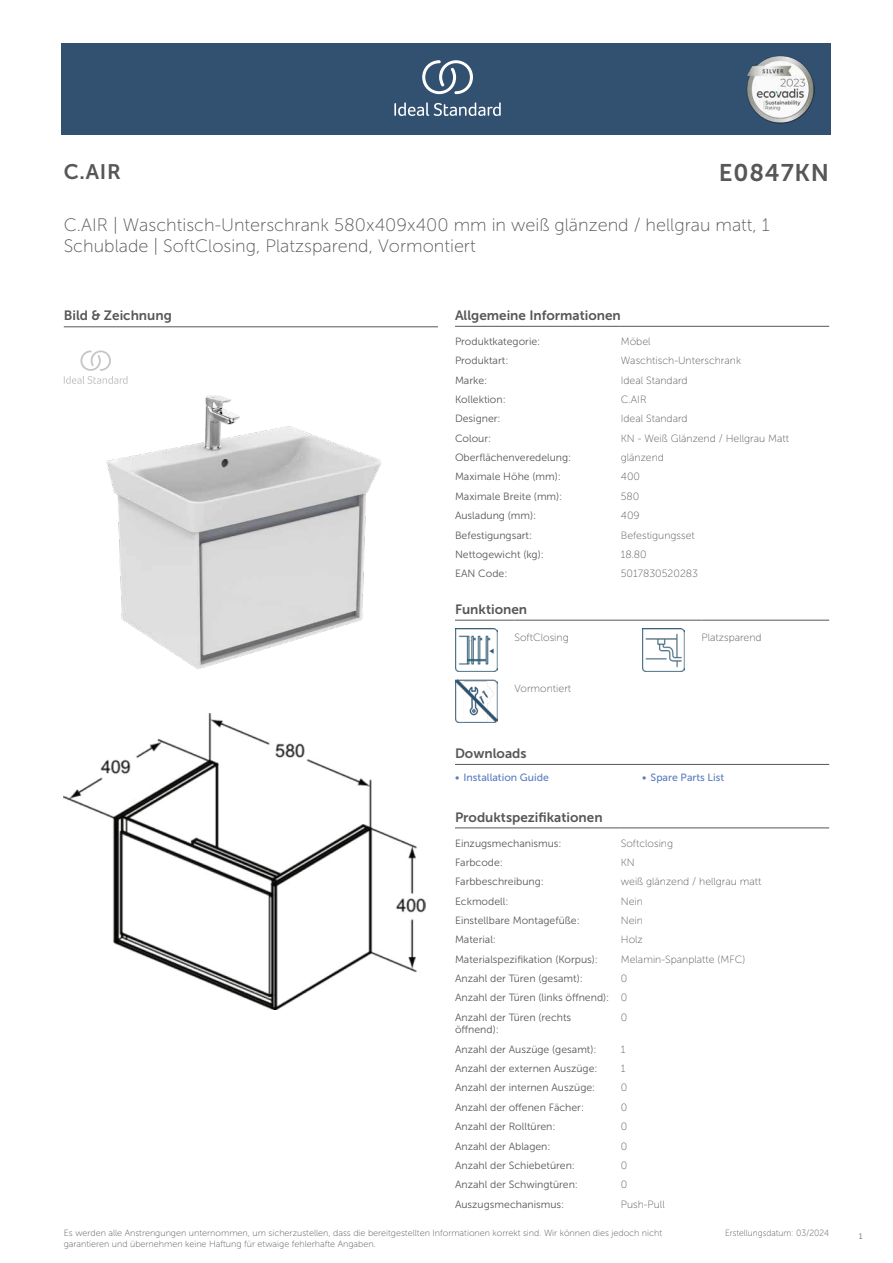
<style>
.page{position:relative;width:893px;height:1263px;background:#fff}
.page>*{position:absolute;margin:0;border:0;box-sizing:border-box;transform-origin:0 0}
.t1{font:24px "Museo Sans 700";letter-spacing:.035em;color:#575756}
.t2{font:21px "Museo Sans 700";color:#575756}
.t3{font:18px/21.6px "Museo Sans 100";color:#575756}
.t4{font:13.5px "Museo Sans 700";color:#575756}
.t5{font:10.5px/19.4px "Museo Sans 300";color:#575756}
.t6{font:10.5px "Museo Sans 100";color:#575756}
.t7{font:10.5px "Museo Sans 500";color:#5b7ebf}
.t8{font:9px/10.8px "Museo Sans 100";color:#575756}
.t9{font:9px "Museo Sans 100";color:#575756;scale:.95 1}
.t10{font:300 9px "Calibri";color:#575756;scale:.95 1}
.s1{font-family:"Museo Sans 100"}
</style>
<div class="page">
<div style="left:62px;top:43px;width:769px;height:91px;background:#325070"></div>
<hr style="left:455px;top:326px;width:166px;height:1px;background:#575756">
<hr style="left:621px;top:326px;width:208px;height:1px;background:#575756">
<hr style="left:455px;top:620px;width:59px;height:1px;background:#575756">
<hr style="left:514px;top:620px;width:128px;height:1px;background:#575756">
<hr style="left:642px;top:620px;width:60px;height:1px;background:#575756">
<hr style="left:702px;top:620px;width:127px;height:1px;background:#575756">
<img style="left:455px;top:629px;width:42px;height:42px">
<img style="left:642px;top:629px;width:43px;height:42px">
<img style="left:455px;top:680px;width:42px;height:42px">
<hr style="left:455px;top:764px;width:187px;height:1px;background:#575756">
<hr style="left:642px;top:764px;width:187px;height:1px;background:#575756">
<hr style="left:455px;top:828px;width:166px;height:1px;background:#575756">
<hr style="left:621px;top:828px;width:208px;height:1px;background:#575756">
<img style="left:64px;top:714px;width:361px;height:295px">
<hr style="left:64px;top:327px;width:374px;height:1px;background:#575756">
<svg style="left:64px;top:350px;width:64px;height:34px"></svg>
<img style="left:107px;top:395px;width:275px;height:274px">
<svg style="left:394px;top:102px;width:107px;height:14px"></svg>
<svg style="left:422px;top:60px;width:51px;height:34px"></svg>
<img style="left:746px;top:56px;width:68px;height:67px">
<h2 class="t2" style="left:64px;top:160px;width:59px">C.AIR</h2>
<h1 class="t1" style="left:719px;top:160px;width:112px">E0847KN</h1>
<h3 class="t3" style="left:64px;top:214px;width:707px">C.AIR | Waschtisch-Unterschrank 580x409x400 mm in weiß glänzend / hellgrau matt, 1<br>Schublade | SoftClosing, Platzsparend, Vormontiert</h3>
<p class="t4" style="left:64px;top:308px;width:110px">Bild &amp; Zeichnung</p>
<p class="t4" style="left:455px;top:308px;width:167px">Allgemeine Informationen</p>
<p class="t5" style="left:455px;top:332px;width:87px">Produktkategorie:</p>
<p class="t6" style="left:621px;top:336px;width:31px">Möbel</p>
<p class="t5" style="left:455px;top:351px;width:55px">Produktart:</p>
<p class="t6" style="left:621px;top:355px;width:122px">Waschtisch-Unterschrank</p>
<p class="t5" style="left:455px;top:370px;width:34px">Marke:</p>
<p class="t6" style="left:621px;top:374px;width:68px">Ideal Standard</p>
<p class="t5" style="left:455px;top:390px;width:52px">Kollektion:</p>
<p class="t6" style="left:621px;top:394px;width:27px">C.AIR</p>
<p class="t5" style="left:455px;top:409px;width:47px">Designer:</p>
<p class="t6" style="left:621px;top:413px;width:68px">Ideal Standard</p>
<p class="t5" style="left:455px;top:429px;width:38px">Colour:</p>
<p class="t6" style="left:621px;top:433px;width:170px">KN - Weiß Glänzend / Hellgrau Matt</p>
<p class="t5" style="left:455px;top:448px;width:118px">Oberflächenveredelung:</p>
<p class="t6" style="left:621px;top:452px;width:45px">glänzend</p>
<p class="t5" style="left:455px;top:467px;width:107px">Maximale Höhe (mm):</p>
<p class="t6" style="left:621px;top:471px;width:21px">400</p>
<p class="t5" style="left:455px;top:487px;width:109px">Maximale Breite (mm):</p>
<p class="t6" style="left:621px;top:491px;width:20px">580</p>
<p class="t5" style="left:455px;top:506px;width:83px">Ausladung (mm):</p>
<p class="t6" style="left:621px;top:510px;width:20px">409</p>
<p class="t5" style="left:455px;top:525px;width:79px">Befestigungsart:</p>
<p class="t6" style="left:621px;top:529px;width:75px">Befestigungsset</p>
<p class="t5" style="left:455px;top:545px;width:90px">Nettogewicht (kg):</p>
<p class="t6" style="left:621px;top:549px;width:27px">18.80</p>
<p class="t5" style="left:455px;top:564px;width:54px">EAN Code:</p>
<p class="t6" style="left:621px;top:568px;width:79px">5017830520283</p>
<p class="t4" style="left:455px;top:602px;width:74px">Funktionen</p>
<p class="t6" style="left:514px;top:632px;width:56px">SoftClosing</p>
<p class="t6" style="left:702px;top:632px;width:62px">Platzsparend</p>
<p class="t6" style="left:514px;top:683px;width:58px">Vormontiert</p>
<p class="t4" style="left:455px;top:746px;width:73px">Downloads</p>
<p class="t7" style="left:455px;top:772px;width:95px">• Installation Guide</p>
<p class="t7" style="left:642px;top:772px;width:84px">• Spare Parts List</p>
<p class="t4" style="left:455px;top:809px;width:149px">Produktspezifikationen</p>
<p class="t5" style="left:455px;top:833px;width:108px">Einzugsmechanismus:</p>
<p class="t6" style="left:621px;top:837px;width:54px">Softclosing</p>
<p class="t5" style="left:455px;top:853px;width:49px">Farbcode:</p>
<p class="t6" style="left:621px;top:857px;width:15px">KN</p>
<p class="t5" style="left:455px;top:872px;width:90px">Farbbeschreibung:</p>
<p class="t6" style="left:621px;top:876px;width:142px">weiß glänzend / hellgrau matt</p>
<p class="t5" style="left:455px;top:891px;width:55px">Eckmodell:</p>
<p class="t6" style="left:621px;top:895px;width:24px">Nein</p>
<p class="t5" style="left:455px;top:911px;width:126px">Einstellbare Montagefüße:</p>
<p class="t6" style="left:621px;top:915px;width:24px">Nein</p>
<p class="t5" style="left:455px;top:930px;width:43px">Material:</p>
<p class="t6" style="left:621px;top:934px;width:24px">Holz</p>
<p class="t5" style="left:455px;top:949px;width:145px">Materialspezifikation (Korpus):</p>
<p class="t6" style="left:621px;top:953px;width:126px">Melamin-Spanplatte (MFC)</p>
<p class="t5" style="left:455px;top:969px;width:129px">Anzahl der Türen (gesamt):</p>
<p class="t6" style="left:621px;top:973px;width:8px">0</p>
<p class="t5" style="left:455px;top:988px;width:174px">Anzahl der Türen (links öffnend): <span class="s1">0<br></span>Anzahl der Türen (rechts</p>
<p class="t5" style="left:455px;top:1020px;width:45px">öffnend):</p>
<p class="t6" style="left:621px;top:1011px;width:8px">0</p>
<p class="t5" style="left:455px;top:1039px;width:143px">Anzahl der Auszüge (gesamt):</p>
<p class="t6" style="left:621px;top:1043px;width:6px">1</p>
<p class="t5" style="left:455px;top:1059px;width:144px">Anzahl der externen Auszüge:</p>
<p class="t6" style="left:621px;top:1063px;width:6px">1</p>
<p class="t5" style="left:455px;top:1078px;width:142px">Anzahl der internen Auszüge:</p>
<p class="t6" style="left:621px;top:1082px;width:8px">0</p>
<p class="t5" style="left:455px;top:1097px;width:131px">Anzahl der offenen Fächer:</p>
<p class="t6" style="left:621px;top:1101px;width:8px">0</p>
<p class="t5" style="left:455px;top:1117px;width:102px">Anzahl der Rolltüren:</p>
<p class="t6" style="left:621px;top:1121px;width:8px">0</p>
<p class="t5" style="left:455px;top:1136px;width:97px">Anzahl der Ablagen:</p>
<p class="t6" style="left:621px;top:1140px;width:8px">0</p>
<p class="t5" style="left:455px;top:1156px;width:122px">Anzahl der Schiebetüren:</p>
<p class="t6" style="left:621px;top:1160px;width:8px">0</p>
<p class="t5" style="left:455px;top:1175px;width:124px">Anzahl der Schwingtüren:</p>
<p class="t6" style="left:621px;top:1179px;width:8px">0</p>
<p class="t5" style="left:455px;top:1194px;width:111px">Auszugsmechanismus:</p>
<p class="t6" style="left:621px;top:1198px;width:45px">Push-Pull</p>
<p class="t8" style="left:64px;top:1227px;width:600px">Es werden alle Anstrengungen unternommen, um sicherzustellen, dass die bereitgestellten Informationen korrekt sind. Wir können dies jedoch nicht garantieren und übernehmen keine Haftung für etwaige fehlerhafte Angaben.</p>
<p class="t9" style="left:725px;top:1228px;width:111px">Erstellungsdatum: 03/2024</p>
<p class="t10" style="left:858px;top:1230px;width:6px">1</p>
</div>
